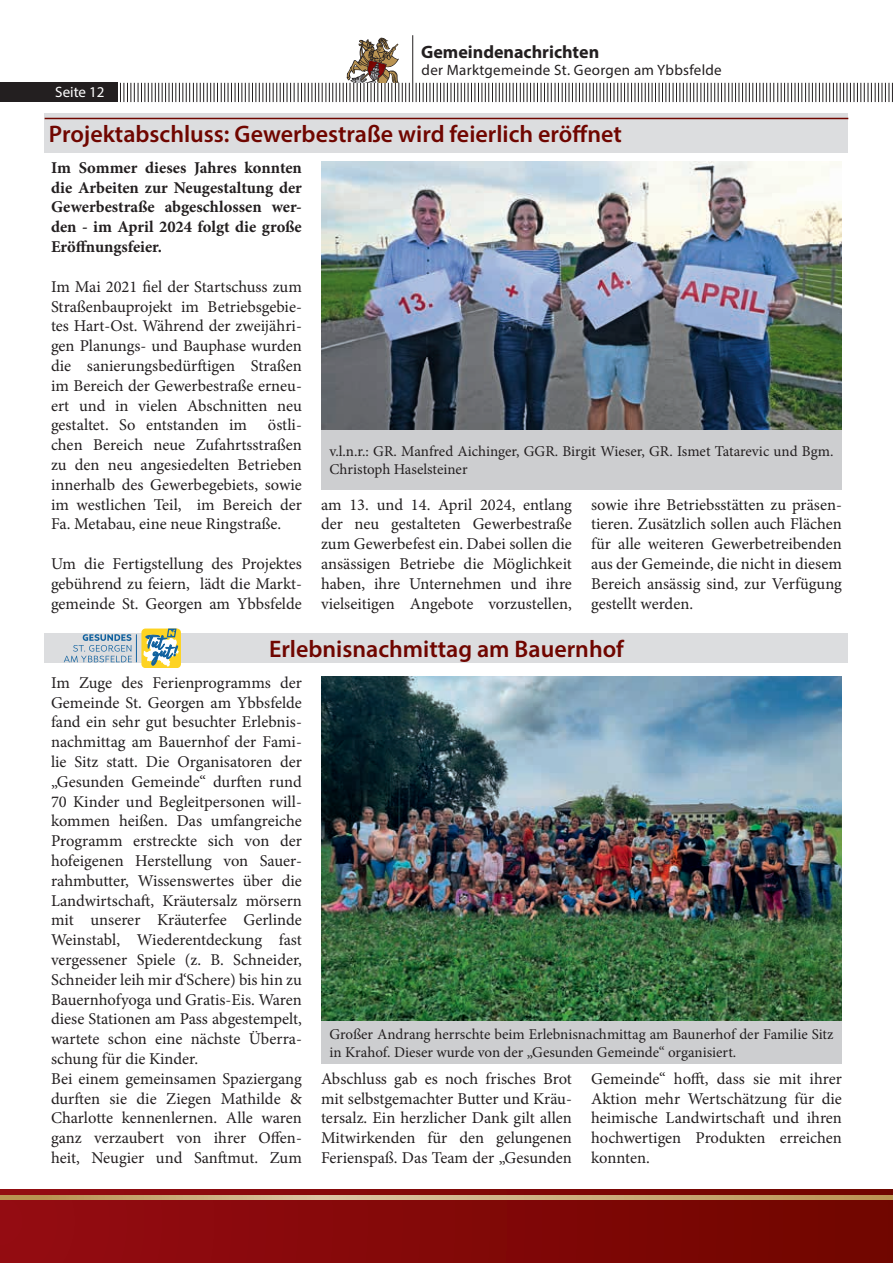
<style>
.page{position:relative;width:893px;height:1263px;background:#fff}
.page>*{position:absolute;margin:0;border:0;box-sizing:border-box;transform-origin:0 0}
.t1{font:600 24px "Myriad Pro";color:#700600}
.t2{font:700 18px "Myriad Pro";color:#231f20}
.t3{font:16.5px/19.8px "Minion Pro";color:#231f20;text-align:justify}
.t4{font:700 16.5px/19.8px "Minion Pro";color:#231f20;text-align:justify}
.t5{font:15px/18px "Minion Pro";color:#231f20}
.t6{font:15px "Myriad Pro";letter-spacing:.02em;color:#231f20}
.t7{font:15px "Myriad Pro";color:#fff}
</style>
<div class="page">
<hr style="left:412px;top:35px;width:1px;height:67px;background:#231f20">
<svg style="left:416px;top:83px;width:477px;height:19px"></svg>
<div style="left:0;top:83px;width:117px;height:19px;background:#231f20"></div>
<svg style="left:120px;top:37px;width:290px;height:65px"></svg>
<div style="left:0;top:1189px;width:893px;height:74px;background:linear-gradient(to right,#961015,#730a02)"></div>
<svg style="left:0;top:1195px;width:893px;height:4px;background:#c9aa79"></svg>
<img style="left:321px;top:162px;width:521px;height:268px">
<img style="left:321px;top:676px;width:521px;height:345px">
<div style="left:45px;top:113px;width:803px;height:40px;background:#dcdddf"></div>
<hr style="left:45px;top:118px;width:803px;height:1px;background:#700600">
<div style="left:321px;top:430px;width:521px;height:60px;background:#cdced0"></div>
<div style="left:321px;top:1021px;width:521px;height:43px;background:#cdced0"></div>
<div style="left:45px;top:633px;width:803px;height:30px;background:#dcdddf"></div>
<svg style="left:64px;top:634px;width:73px;height:28px"></svg>
<div style="left:141px;top:628px;width:40px;height:40px;background:#fdd323;border-radius:4px"></div>
<svg style="left:143px;top:628px;width:36px;height:39px"></svg>
<p class="t2" style="left:421px;top:40px;width:180px">Gemeindenachrichten</p>
<p class="t7" style="left:55px;top:83px;width:51px">Seite 12</p>
<p class="t6" style="left:422px;top:61px;width:302px">der Marktgemeinde St. Georgen am Ybbsfelde</p>
<h1 class="t1" style="left:49px;top:119px;width:574px">Projektabschluss: Gewerbestraße wird feierlich eröffnet</h1>
<p class="t4" style="left:51px;top:157px;width:252px">Im Sommer dieses Jahres konnten die Arbeiten zur Neugestaltung der Gewerbestraße abgeschlossen wer&shy;den - im April 2024 folgt die große Eröffnungsfeier.</p>
<p class="t3" style="left:51px;top:277px;width:252px">Im Mai 2021 fiel der Startschuss zum Straßenbauprojekt im Betriebsgebie&shy;tes Hart-Ost. Während der zweijähri&shy;gen Planungs- und Bauphase wurden die sanierungsbedürftigen Straßen im Bereich der Gewerbestraße erneu&shy;ert und in vielen Abschnitten neu gestaltet. So entstanden im</p>
<p class="t3" style="left:51px;top:415px;width:252px;text-indent:217px">östli&shy;chen Bereich neue Zufahrtsstraßen zu den neu angesiedelten Betrieben innerhalb des Gewerbegebiets, sowie im westlichen Teil, im Bereich der Fa. Metabau, eine neue Ringstraße.</p>
<p class="t3" style="left:51px;top:554px;width:252px">Um die Fertigstellung des Projektes gebührend zu feiern, lädt die Markt&shy;gemeinde St. Georgen am Ybbsfelde</p>
<p class="t5" style="left:330px;top:443px;width:505px">v.l.n.r.: GR. Manfred Aichinger, GGR. Birgit Wieser, GR. Ismet Tatarevic und Bgm.<br>Christoph Haselsteiner</p>
<p class="t3" style="left:321px;top:494px;width:252px">am 13. und 14. April 2024, entlang der neu gestalteten Gewerbestraße zum Gewerbefest ein. Dabei sollen die ansässigen Betriebe die Möglichkeit haben, ihre Unternehmen und ihre vielseitigen Angebote vorzustellen,</p>
<p class="t3" style="left:591px;top:494px;width:252px">sowie ihre Betriebsstätten zu präsen&shy;tieren. Zusätzlich sollen auch Flächen für alle weiteren Gewerbetreibenden aus der Gemeinde, die nicht in diesem Bereich ansässig sind, zur Verfügung gestellt werden.</p>
<h1 class="t1" style="left:269px;top:634px;width:356px">Erlebnisnachmittag am Bauernhof</h1>
<p class="t3" style="left:51px;top:673px;width:252px;text-align:left">Im Zuge des Ferienprogramms der Gemeinde St. Georgen am Ybbsfelde fand ein sehr gut besuchter Erlebnis&shy;nachmittag am Bauernhof der Fami&shy;lie Sitz statt. Die Organisatoren der „Gesunden Gemeinde“ durften rund 70 Kinder und Begleitpersonen will&shy;kommen heißen. Das umfangreiche Programm erstreckte sich von der hofeigenen Herstellung von Sauer&shy;rahmbutter, Wissenswertes über die Landwirtschaft, Kräutersalz mörsern mit unserer Kräuterfee Gerlinde Weinstabl, Wiederentdeckung fast vergessener Spiele (z. B. Schneider, Schneider leih mir d‘Schere) bis hin zu Bauernhofyoga und Gratis-Eis. Waren diese Stationen am Pass abgestempelt, wartete schon eine nächste Überra&shy;schung für die Kinder.<br>Bei einem gemeinsamen Spaziergang durften sie die Ziegen Mathilde &amp; Charlotte kennenlernen. Alle waren ganz verzaubert von ihrer Offen&shy;heit, Neugier und Sanftmut. Zum</p>
<p class="t5" style="left:330px;top:1025px;width:505px">Großer Andrang herrschte beim Erlebnisnachmittag am Baunerhof der Familie Sitz in Krahof. Dieser wurde von der „Gesunden Gemeinde“ organisiert.</p>
<p class="t3" style="left:321px;top:1069px;width:252px">Abschluss gab es noch frisches Brot mit selbstgemachter Butter und Kräu&shy;tersalz. Ein herzlicher Dank gilt allen Mitwirkenden für den gelungenen Ferienspaß. Das Team der „Gesunden</p>
<p class="t3" style="left:591px;top:1069px;width:252px">Gemeinde“ hofft, dass sie mit ihrer Aktion mehr Wertschätzung für die heimische Landwirtschaft und ihren hochwertigen Produkten erreichen konnten.</p>
</div>
